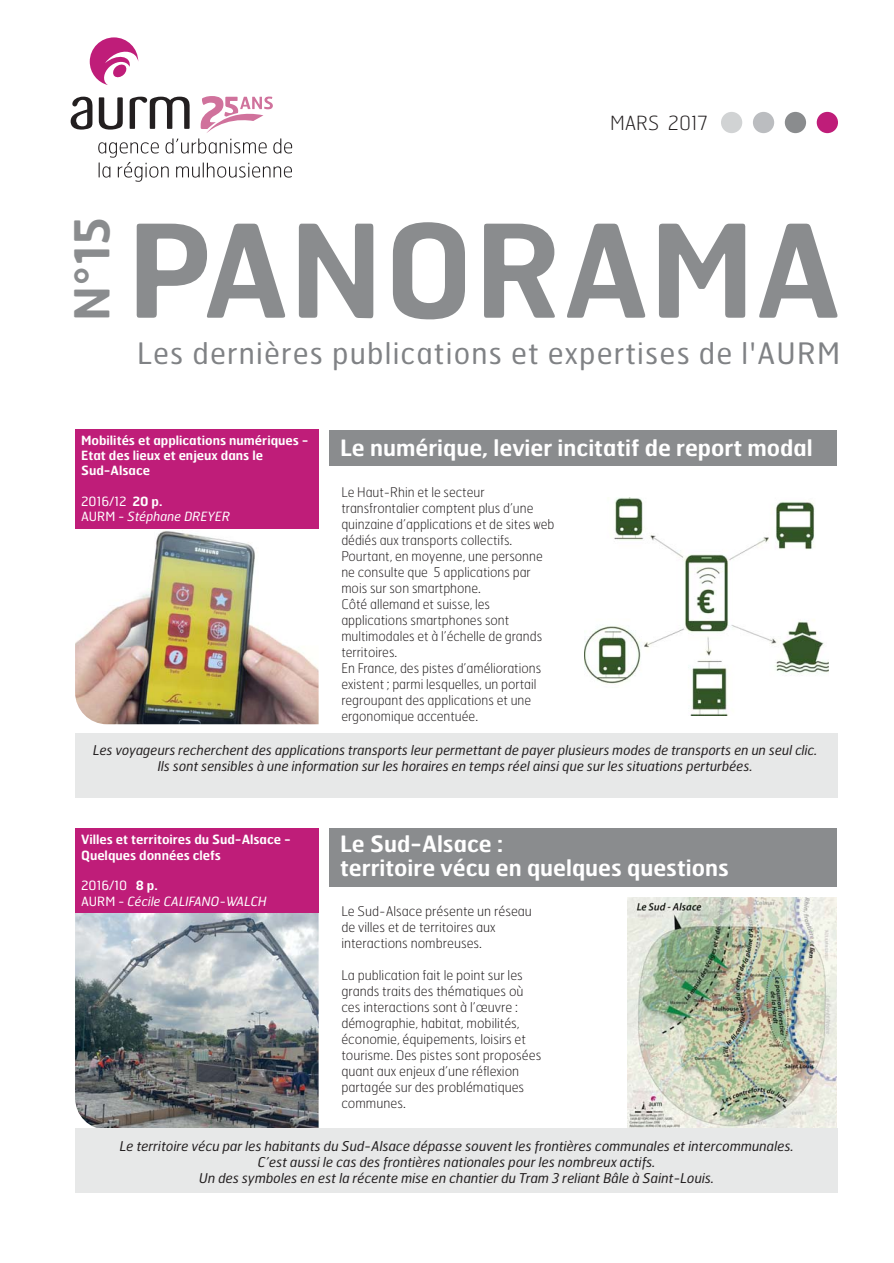
<style>
.page{position:relative;width:894px;height:1263px;background:#fff}
.page>*{position:absolute;margin:0;border:0;box-sizing:border-box;transform-origin:0 0}
.t1{font:600 128.55px "Hermes FB";letter-spacing:.005em;color:#8a8c8e}
.t2{font:600 48px "Hermes FB";color:#8a8c8e}
.t3{font:29.55px "Hermes FB";letter-spacing:.04em;color:#808285}
.t4{font:600 22.5px/24px "Hermes FB";color:#fff}
.t5{font:100 19.5px "Hermes FB";color:#231f20}
.t6{font:italic 13.5px/16.2px "Hermes FB";color:#231f20;text-align:center}
.t7{font:100 13.35px/16px "Hermes FB";color:#231f20}
.t8{font:600 12.75px/15.3px "Hermes FB";color:#fff}
.t9{font:italic 12.75px/15.3px "Hermes FB";color:#fff}
.s1{font-style:normal}
.s2{font-weight:600;font-style:normal}
</style>
<div class="page">
<img style="left:627px;top:897px;width:209px;height:232px">
<img style="left:584px;top:498px;width:244px;height:217px">
<img style="left:75px;top:912px;width:243px;height:217px">
<img style="left:75px;top:531px;width:243px;height:193px">
<div style="left:720px;top:112px;width:22px;height:21px;background:#d1d3d4;border-radius:50%"></div>
<div style="left:752px;top:112px;width:22px;height:21px;background:#bbbdc0;border-radius:50%"></div>
<div style="left:784px;top:112px;width:21px;height:21px;background:#8a8c8e;border-radius:50%"></div>
<div style="left:816px;top:112px;width:21px;height:21px;background:#bf1d79;border-radius:50%"></div>
<div style="left:75px;top:429px;width:243px;height:100px;background:#bf1d79"></div>
<div style="left:75px;top:828px;width:243px;height:84px;background:#bf1d79"></div>
<div style="left:75px;top:733px;width:762px;height:65px;background:#e7e8e8"></div>
<div style="left:75px;top:1129px;width:762px;height:64px;background:#e7e8e8"></div>
<div style="left:329px;top:430px;width:508px;height:36px;background:#8a8c8e"></div>
<div style="left:329px;top:828px;width:508px;height:59px;background:#8a8c8e"></div>
<svg style="left:71px;top:97px;width:21px;height:33px"></svg>
<svg style="left:98px;top:96px;width:194px;height:86px"></svg>
<svg style="left:90px;top:37px;width:48px;height:48px"></svg>
<h3 class="t5" style="left:610px;top:114px;width:100px">MARS 2017</h3>
<h2 class="t2" style="left:65px;top:321px;width:106px;rotate:-90deg">N°15</h2>
<h1 class="t1" style="left:127px;top:198px;width:715px">PANORAMA</h1>
<h3 class="t3" style="left:137px;top:336px;width:704px">Les dernières publications et expertises de l'AURM</h3>
<p class="t8" style="left:81px;top:433px;width:229px">Mobilités et applications numériques -<br>Etat des lieux et enjeux dans le<br>Sud-Alsace</p>
<p class="t9" style="left:81px;top:495px;width:151px"><span class="s1">2016/12</span> <span class="s2">20 p.<br></span><span class="s1">AURM -</span> Stéphane DREYER</p>
<h3 class="t4" style="left:340px;top:436px;width:474px">Le numérique, levier incitatif de report modal</h3>
<p class="t7" style="left:341px;top:485px;width:214px">Le Haut-Rhin et le secteur transfrontalier comptent plus d’une quinzaine d’applications et de sites web dédiés aux transports collectifs.<br>Pourtant, en moyenne, une personne ne consulte que 5 applications par mois sur son smartphone.<br>Côté allemand et suisse, les applications smartphones sont multimodales et à l’échelle de grands territoires.<br>En France, des pistes d’améliorations existent ; parmi lesquelles, un portail regroupant des applications et une ergonomique accentuée.</p>
<p class="t6" style="left:93px;top:743px;width:725px">Les voyageurs recherchent des applications transports leur permettant de payer plusieurs modes de transports en un seul clic.<br>Ils sont sensibles à une information sur les horaires en temps réel ainsi que sur les situations perturbées.</p>
<p class="t8" style="left:81px;top:832px;width:211px">Villes et territoires du Sud-Alsace -<br>Quelques données clefs</p>
<p class="t9" style="left:81px;top:879px;width:187px"><span class="s1">2016/10</span> <span class="s2">8 p.<br></span><span class="s1">AURM -</span> Cécile CALIFANO-WALCH</p>
<h3 class="t4" style="left:340px;top:833px;width:390px">Le Sud-Alsace :<br>territoire vécu en quelques questions</h3>
<p class="t7" style="left:341px;top:904px;width:192px">Le Sud-Alsace présente un réseau de villes et de territoires aux interactions nombreuses.</p>
<p class="t7" style="left:341px;top:968px;width:201px">La publication fait le point sur les grands traits des thématiques où ces interactions sont à l’œuvre : démographie, habitat, mobilités, économie, équipements, loisirs et tourisme. Des pistes sont proposées quant aux enjeux d’une réflexion partagée sur des problématiques communes.</p>
<p class="t6" style="left:120px;top:1139px;width:675px">Le territoire vécu par les habitants du Sud-Alsace dépasse souvent les frontières communales et intercommunales.<br>C’est aussi le cas des frontières nationales pour les nombreux actifs.<br>Un des symboles en est la récente mise en chantier du Tram 3 reliant Bâle à Saint-Louis.</p>
</div>
